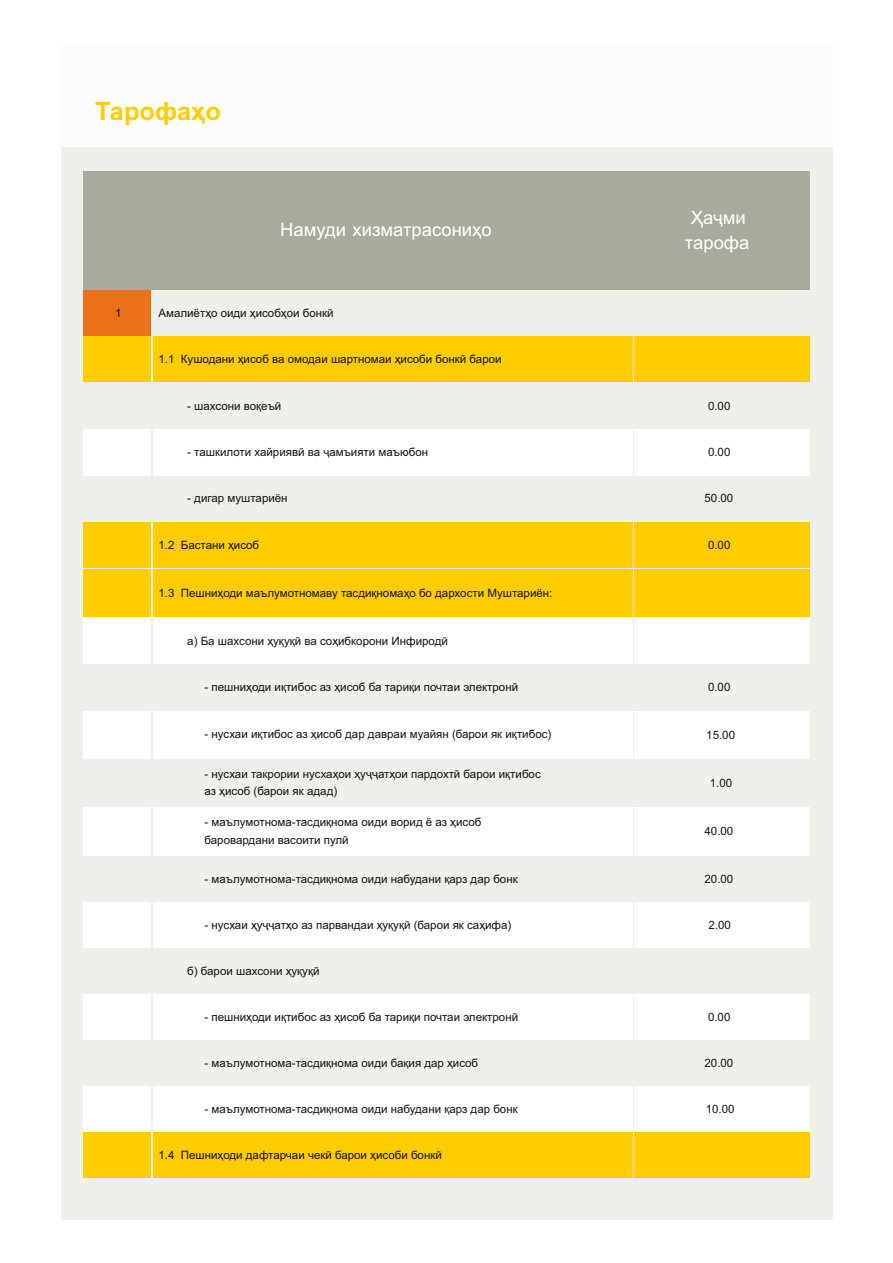
<style>
.page{position:relative;width:893px;height:1263px;background:#fff}
.page>*{position:absolute;margin:0;border:0;box-sizing:border-box;transform-origin:0 0}
.t1{font:700 25.35px "Arial";color:#fc0}
.t2{font:18.45px/25.3px "Arial";color:#fff;text-align:center}
.t3{font:11.55px/16.4px "Arial";color:#121212}
</style>
<div class="page">
<svg style="left:61px;top:147px;width:771px;height:1px"></svg>
<div style="left:61px;top:148px;width:771px;height:1072px;background:#f0f0ea"></div>
<div style="left:84px;top:171px;width:69px;height:119px;background:#a9aa9d"></div>
<div style="left:153px;top:171px;width:481px;height:119px;background:#a9aa9d"></div>
<div style="left:634px;top:171px;width:175px;height:119px;background:#a9aa9d"></div>
<div style="left:84px;top:290px;width:69px;height:47px;background:#ea701a"></div>
<hr style="left:152px;top:290px;width:1px;height:47px;background:#f0f0eb">
<div style="left:84px;top:337px;width:69px;height:47px;background:#fc0"></div>
<hr style="left:84px;top:383px;width:69px;height:1px;background:#f0f0eb">
<hr style="left:152px;top:337px;width:1px;height:47px;background:#f0f0eb">
<div style="left:153px;top:337px;width:481px;height:47px;background:#fc0"></div>
<hr style="left:153px;top:383px;width:481px;height:1px;background:#f0f0eb">
<hr style="left:633px;top:337px;width:1px;height:47px;background:#f0f0eb">
<div style="left:634px;top:337px;width:175px;height:47px;background:#fc0"></div>
<hr style="left:634px;top:383px;width:175px;height:1px;background:#f0f0eb">
<div style="left:84px;top:430px;width:69px;height:46px;background:#fff"></div>
<hr style="left:152px;top:430px;width:1px;height:46px;background:#f0f0eb">
<div style="left:153px;top:430px;width:481px;height:46px;background:#fff"></div>
<hr style="left:633px;top:430px;width:1px;height:46px;background:#f0f0eb">
<div style="left:634px;top:430px;width:175px;height:46px;background:#fff"></div>
<div style="left:84px;top:522px;width:69px;height:47px;background:#fc0"></div>
<hr style="left:84px;top:568px;width:69px;height:1px;background:#f0f0eb">
<hr style="left:152px;top:522px;width:1px;height:47px;background:#f0f0eb">
<div style="left:153px;top:522px;width:481px;height:47px;background:#fc0"></div>
<hr style="left:153px;top:568px;width:481px;height:1px;background:#f0f0eb">
<hr style="left:633px;top:522px;width:1px;height:47px;background:#f0f0eb">
<div style="left:634px;top:522px;width:175px;height:47px;background:#fc0"></div>
<hr style="left:634px;top:568px;width:175px;height:1px;background:#f0f0eb">
<div style="left:84px;top:569px;width:69px;height:50px;background:#fc0"></div>
<hr style="left:84px;top:618px;width:69px;height:1px;background:#f0f0eb">
<hr style="left:152px;top:569px;width:1px;height:50px;background:#f0f0eb">
<div style="left:153px;top:569px;width:481px;height:50px;background:#fc0"></div>
<hr style="left:153px;top:618px;width:481px;height:1px;background:#f0f0eb">
<hr style="left:633px;top:569px;width:1px;height:50px;background:#f0f0eb">
<div style="left:634px;top:569px;width:175px;height:50px;background:#fc0"></div>
<hr style="left:634px;top:618px;width:175px;height:1px;background:#f0f0eb">
<div style="left:84px;top:619px;width:69px;height:46px;background:#fff"></div>
<hr style="left:152px;top:619px;width:1px;height:46px;background:#f0f0eb">
<div style="left:153px;top:619px;width:481px;height:46px;background:#fff"></div>
<hr style="left:633px;top:619px;width:1px;height:46px;background:#f0f0eb">
<div style="left:634px;top:619px;width:175px;height:46px;background:#fff"></div>
<div style="left:84px;top:711px;width:69px;height:48px;background:#fff"></div>
<hr style="left:152px;top:711px;width:1px;height:48px;background:#f0f0eb">
<div style="left:153px;top:711px;width:481px;height:48px;background:#fff"></div>
<hr style="left:633px;top:711px;width:1px;height:48px;background:#f0f0eb">
<div style="left:634px;top:711px;width:175px;height:48px;background:#fff"></div>
<div style="left:84px;top:808px;width:69px;height:48px;background:#fff"></div>
<hr style="left:152px;top:808px;width:1px;height:48px;background:#f0f0eb">
<div style="left:153px;top:808px;width:481px;height:48px;background:#fff"></div>
<hr style="left:633px;top:808px;width:1px;height:48px;background:#f0f0eb">
<div style="left:634px;top:808px;width:175px;height:48px;background:#fff"></div>
<div style="left:84px;top:902px;width:69px;height:46px;background:#fff"></div>
<hr style="left:152px;top:902px;width:1px;height:46px;background:#f0f0eb">
<div style="left:153px;top:902px;width:481px;height:46px;background:#fff"></div>
<hr style="left:633px;top:902px;width:1px;height:46px;background:#f0f0eb">
<div style="left:634px;top:902px;width:175px;height:46px;background:#fff"></div>
<div style="left:84px;top:994px;width:69px;height:46px;background:#fff"></div>
<hr style="left:152px;top:994px;width:1px;height:46px;background:#f0f0eb">
<div style="left:153px;top:994px;width:481px;height:46px;background:#fff"></div>
<hr style="left:633px;top:994px;width:1px;height:46px;background:#f0f0eb">
<div style="left:634px;top:994px;width:175px;height:46px;background:#fff"></div>
<div style="left:84px;top:1086px;width:69px;height:47px;background:#fff"></div>
<hr style="left:152px;top:1086px;width:1px;height:47px;background:#f0f0eb">
<div style="left:153px;top:1086px;width:481px;height:47px;background:#fff"></div>
<hr style="left:633px;top:1086px;width:1px;height:47px;background:#f0f0eb">
<div style="left:634px;top:1086px;width:175px;height:47px;background:#fff"></div>
<div style="left:84px;top:1133px;width:69px;height:47px;background:#fc0"></div>
<hr style="left:84px;top:1179px;width:69px;height:1px;background:#f0f0eb">
<hr style="left:152px;top:1133px;width:1px;height:47px;background:#f0f0eb">
<div style="left:153px;top:1133px;width:481px;height:47px;background:#fc0"></div>
<hr style="left:153px;top:1179px;width:481px;height:1px;background:#f0f0eb">
<hr style="left:633px;top:1133px;width:1px;height:47px;background:#f0f0eb">
<div style="left:634px;top:1133px;width:175px;height:47px;background:#fc0"></div>
<hr style="left:634px;top:1179px;width:175px;height:1px;background:#f0f0eb">
<h1 class="t1" style="left:95px;top:101px;width:127px">Тарофаҳо</h1>
<h2 class="t2" style="left:280px;top:219px;width:213px">Намуди хизматрасониҳо</h2>
<h2 class="t2" style="left:685px;top:206px;width:66px">Ҳаҷми тарофа</h2>
<p class="t3" style="left:115px;top:306px;width:8px">1</p>
<p class="t3" style="left:158px;top:306px;width:177px">Амалиётҳо оиди ҳисобҳои бонкӣ</p>
<p class="t3" style="left:158px;top:352px;width:345px">1.1 Кушодани ҳисоб ва омодаи шартномаи ҳисоби бонкӣ барои</p>
<p class="t3" style="left:187px;top:399px;width:96px">- шахсони воқеъӣ</p>
<p class="t3" style="left:708px;top:399px;width:24px">0.00</p>
<p class="t3" style="left:187px;top:445px;width:242px">- ташкилоти хайриявӣ ва ҷамъияти маъюбон</p>
<p class="t3" style="left:708px;top:445px;width:24px">0.00</p>
<p class="t3" style="left:187px;top:491px;width:102px">- дигар муштариён</p>
<p class="t3" style="left:705px;top:491px;width:30px">50.00</p>
<p class="t3" style="left:158px;top:538px;width:102px">1.2 Бастани ҳисоб</p>
<p class="t3" style="left:708px;top:537px;width:24px">0.00</p>
<p class="t3" style="left:158px;top:586px;width:395px">1.3 Пешниҳоди маълумотномаву тасдиқномаҳо бо дархости Муштариён:</p>
<p class="t3" style="left:187px;top:634px;width:262px">а) Ба шахсони ҳуқуқӣ ва соҳибкорони Инфиродӣ</p>
<p class="t3" style="left:205px;top:680px;width:315px">- пешниҳоди иқтибос аз ҳисоб ба тариқи почтаи электронӣ</p>
<p class="t3" style="left:708px;top:680px;width:24px">0.00</p>
<p class="t3" style="left:205px;top:727px;width:348px">- нусхаи иқтибос аз ҳисоб дар давраи муайян (барои як иқтибос)</p>
<p class="t3" style="left:706px;top:727px;width:30px">15.00</p>
<p class="t3" style="left:205px;top:767px;width:338px">- нусхаи такрории нусхаҳои ҳуҷҷатҳои пардохтӣ барои иқтибос аз ҳисоб (барои як адад)</p>
<p class="t3" style="left:710px;top:776px;width:24px">1.00</p>
<p class="t3" style="left:205px;top:814px;width:278px;line-height:18.1px">- маълумотнома-тасдиқнома оиди ворид ё аз ҳисоб баровардани васоити пулӣ</p>
<p class="t3" style="left:705px;top:824px;width:30px">40.00</p>
<p class="t3" style="left:205px;top:871px;width:315px">- маълумотнома-тасдиқнома оиди набудани қарз дар бонк</p>
<p class="t3" style="left:705px;top:871px;width:30px">20.00</p>
<p class="t3" style="left:205px;top:917px;width:308px">- нусхаи ҳуҷҷатҳо аз парвандаи ҳуқуқӣ (барои як саҳифа)</p>
<p class="t3" style="left:709px;top:917px;width:24px">2.00</p>
<p class="t3" style="left:187px;top:964px;width:134px">б) барои шахсони ҳуқуқӣ</p>
<p class="t3" style="left:205px;top:1010px;width:315px">- пешниҳоди иқтибос аз ҳисоб ба тариқи почтаи электронӣ</p>
<p class="t3" style="left:708px;top:1010px;width:24px">0.00</p>
<p class="t3" style="left:205px;top:1056px;width:275px">- маълумотнома-тасдиқнома оиди бақия дар ҳисоб</p>
<p class="t3" style="left:705px;top:1056px;width:30px">20.00</p>
<p class="t3" style="left:205px;top:1102px;width:315px">- маълумотнома-тасдиқнома оиди набудани қарз дар бонк</p>
<p class="t3" style="left:706px;top:1102px;width:30px">10.00</p>
<p class="t3" style="left:158px;top:1148px;width:285px">1.4 Пешниҳоди дафтарчаи чекӣ барои ҳисоби бонкӣ</p>
</div>
